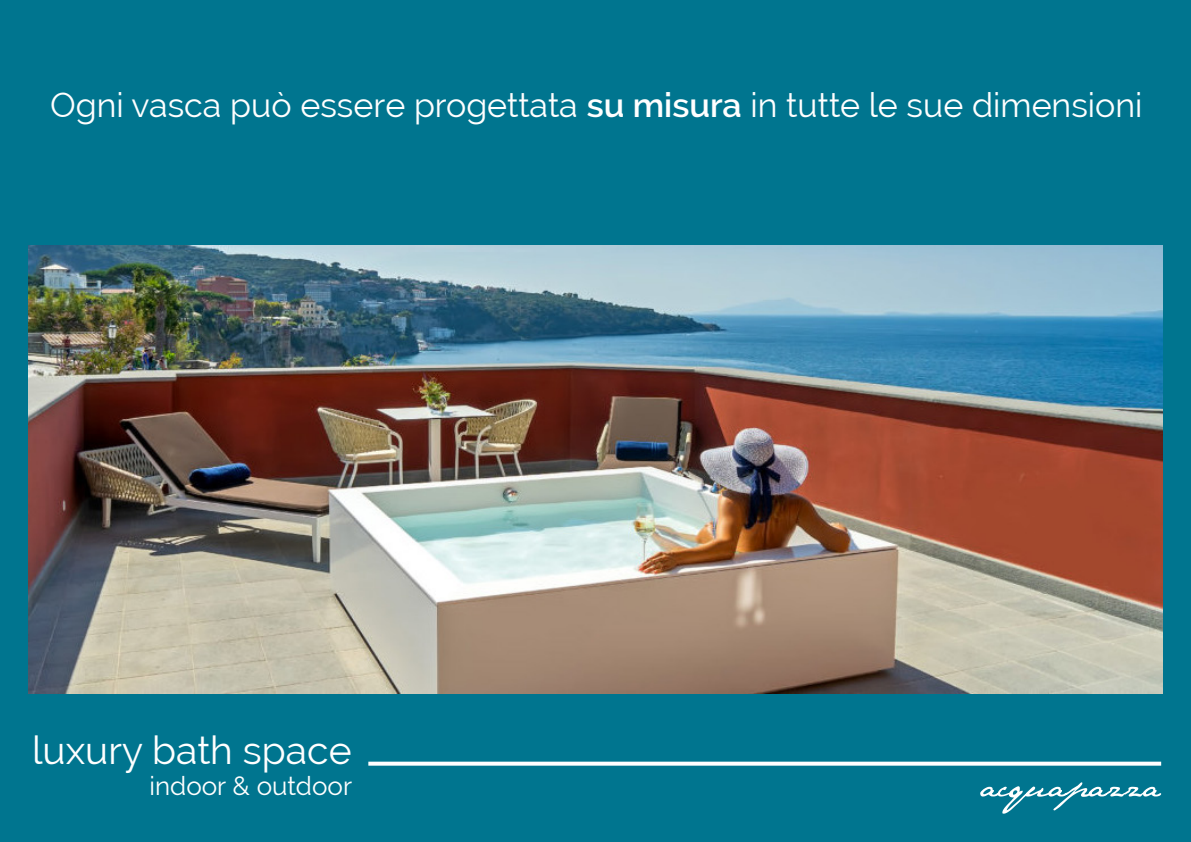
<style>
.page{position:relative;width:1191px;height:842px;background:#00758f}
.page>*{position:absolute;margin:0;border:0;box-sizing:border-box;transform-origin:0 0}
.t1{font:39px "Raleway";color:#fff}
.t2{font:34px "Raleway";color:#fff}
.t3{font:26px "Raleway";color:#fff}
.s1{font-weight:600}
</style>
<div class="page">
<svg style="left:980px;top:782px;width:181px;height:32px"></svg>
<svg style="left:368px;top:762px;width:793px;height:4px;background:#eaf3f5"></svg>
<img style="left:28px;top:245px;width:1134px;height:449px">
<p class="t2" style="left:50px;top:85px;width:1093px">Ogni vasca può essere progettata <span class="s1">su misura</span> in tutte le sue dimensioni</p>
<p class="t1" style="left:32px;top:727px;width:321px">luxury bath space</p>
<p class="t3" style="left:149px;top:771px;width:204px">indoor &amp; outdoor</p>
</div>
